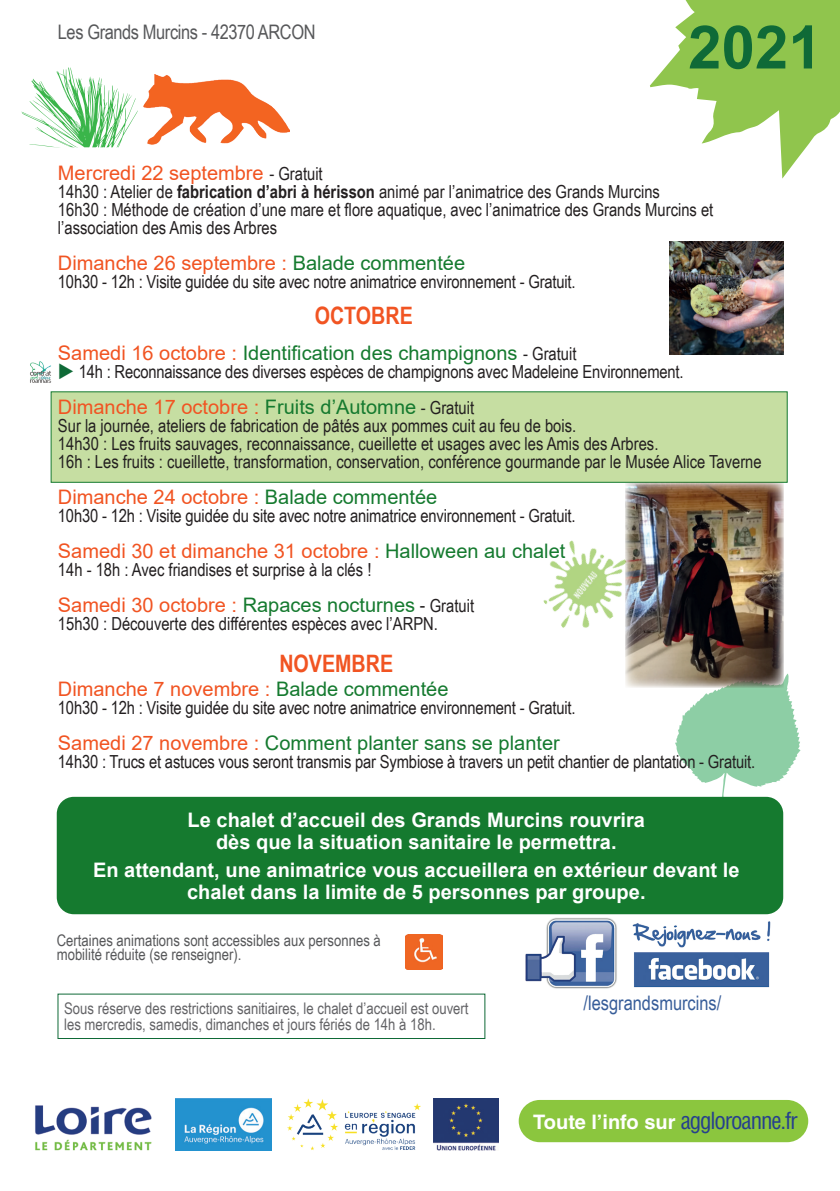
<style>
.page{position:relative;width:840px;height:1191px;background:#fff}
.page>*{position:absolute;margin:0;border:0;box-sizing:border-box;transform-origin:0 0}
.t1{font:700 60px "Arial";color:#0f6a37}
.t2{font:700 24px "Arial Narrow";color:#f15422}
.t3{font:condensed 23px "Helvetica LT Std";letter-spacing:-.05em;color:#253f8e}
.t4{font:20px "Arial";color:#f15422}
.t5{font:700 20px/22px "Arial";color:#fff;text-align:center}
.t6{font:20px "Arial";color:#157a2f}
.t7{font:20px "Arial Narrow";letter-spacing:-.02em;color:#57585a}
.t8{font:20px "Arial Narrow";color:#375d99}
.t9{font:700 20px "Helvetica LT Std";color:#fff}
.t10{font:18px/18px "Arial Narrow";color:#231f20}
.t11{font:16px "Arial Narrow";color:#636366}
.t12{font:16px/14px "Arial Narrow";color:#57585a}
.s1{font-family:"Arial Narrow";font-size:18px;color:#231f20}
.s2{font-weight:700}
.s3{color:#157a2f}
.s4{color:#f15422}
.s5{color:#0f6a37}
.s6{font-family:"Arial Narrow";color:#231f20}
</style>
<div class="page">
<svg style="left:674px;top:673px;width:126px;height:133px"></svg>
<img style="left:543px;top:540px;width:82px;height:88px">
<div style="left:51px;top:391px;width:736px;height:92px;background:#c6dea2;border:1px solid #157a2f"></div>
<img style="left:669px;top:241px;width:113px;height:113px">
<svg style="left:21px;top:67px;width:117px;height:81px"></svg>
<svg style="left:650px;top:0;width:189px;height:179px"></svg>
<img style="left:35px;top:1105px;width:117px;height:45px">
<img style="left:176px;top:1098px;width:95px;height:53px">
<img style="left:287px;top:1098px;width:133px;height:52px">
<img style="left:433px;top:1098px;width:65px;height:52px">
<div style="left:57px;top:993px;width:428px;height:46px;border:1px solid #0f6a37"></div>
<img style="left:143px;top:74px;width:146px;height:71px">
<img style="left:405px;top:934px;width:37px;height:35px">
<img style="left:525px;top:918px;width:246px;height:71px">
<img style="left:625px;top:482px;width:158px;height:205px">
<div style="left:57px;top:797px;width:725px;height:117px;background:#157a2f;border-radius:17px"></div>
<img style="left:30px;top:361px;width:22px;height:22px">
<div style="left:518px;top:1100px;width:289px;height:42px;background:#8bc63e;border-radius:21px"></div>
<p class="t7" style="left:58px;top:18px;width:259px">Les Grands Murcins - 42370 ARCON</p>
<p class="t1" style="left:687px;top:5px;width:135px">2021</p>
<p class="t4" style="left:58px;top:159px;width:266px">Mercredi 22 septembre <span class="s1">- Gratuit</span></p>
<p class="t10" style="left:58px;top:182px;width:603px">14h30 : Atelier de <span class="s2">fabrication d’abri à hérisson</span> animé par l’animatrice des Grands Murcins</p>
<p class="t10" style="left:58px;top:200px;width:656px">16h30 : Méthode de création d’une mare et flore aquatique, avec l’animatrice des Grands Murcins et l’association des Amis des Arbres</p>
<p class="t4" style="left:58px;top:249px;width:408px">Dimanche 26 septembre : <span class="s3">Balade commentée</span></p>
<p class="t10" style="left:58px;top:272px;width:519px">10h30 - 12h : Visite guidée du site avec notre animatrice environnement - Gratuit.</p>
<p class="t2" style="left:314px;top:298px;width:100px">OCTOBRE</p>
<p class="t6" style="left:58px;top:339px;width:520px"><span class="s4">Samedi 16 octobre :</span> Identification des champignons <span class="s1">- Gratuit</span></p>
<p class="t10" style="left:58px;top:362px;width:626px"><span class="s5">◆</span> 14h : Reconnaissance des diverses espèces de champignons avec Madeleine Environnement.</p>
<p class="t4" style="left:58px;top:393px;width:417px">Dimanche 17 octobre : <span class="s3">Fruits d’Automne</span> <span class="s1">- Gratuit</span></p>
<p class="t10" style="left:58px;top:416px;width:519px">Sur la journée, ateliers de fabrication de pâtés aux pommes cuit au feu de bois.</p>
<p class="t10" style="left:58px;top:434px;width:601px">14h30 : Les fruits sauvages, reconnaissance, cueillette et usages avec les Amis des Arbres.</p>
<p class="t10" style="left:58px;top:452px;width:704px">16h : Les fruits : cueillette, transformation, conservation, conférence gourmande par le Musée Alice Taverne</p>
<p class="t4" style="left:58px;top:483px;width:381px">Dimanche 24 octobre : <span class="s3">Balade commentée</span></p>
<p class="t10" style="left:58px;top:506px;width:519px">10h30 - 12h : Visite guidée du site avec notre animatrice environnement - Gratuit.</p>
<p class="t4" style="left:58px;top:537px;width:508px">Samedi 30 et dimanche 31 octobre : <span class="s3">Halloween au chalet</span></p>
<p class="t10" style="left:58px;top:560px;width:315px">14h - 18h : Avec friandises et surprise à la clés !</p>
<p class="t4" style="left:58px;top:591px;width:417px">Samedi 30 octobre : <span class="s3">Rapaces nocturnes</span> <span class="s6">-</span> <span class="s1">Gratuit</span></p>
<p class="t10" style="left:58px;top:614px;width:381px">15h30 : Découverte des différentes espèces avec l’ARPN.</p>
<p class="t2" style="left:279px;top:645px;width:115px">NOVEMBRE</p>
<p class="t4" style="left:58px;top:674px;width:392px">Dimanche 7 novembre : <span class="s3">Balade commentée</span></p>
<p class="t10" style="left:58px;top:697px;width:519px">10h30 - 12h : Visite guidée du site avec notre animatrice environnement - Gratuit.</p>
<p class="t6" style="left:58px;top:728px;width:503px"><span class="s4">Samedi 27 novembre :</span> Comment planter sans se planter</p>
<p class="t10" style="left:58px;top:751px;width:698px">14h30 : Trucs et astuces vous seront transmis par Symbiose à travers un petit chantier de plantation - Gratuit.</p>
<p class="t5" style="left:187px;top:809px;width:458px">Le chalet d’accueil des Grands Murcins rouvrira dès que la situation sanitaire le permettra.</p>
<p class="t5" style="left:93px;top:859px;width:647px">En attendant, une animatrice vous accueillera en extérieur devant le chalet dans la limite de 5 personnes par groupe.</p>
<p class="t12" style="left:57px;top:932px;width:325px">Certaines animations sont accessibles aux personnes à mobilité réduite (se renseigner).</p>
<p class="t11" style="left:64px;top:996px;width:405px">Sous réserve des restrictions sanitiaires, le chalet d’accueil est ouvert</p>
<p class="t11" style="left:64px;top:1012px;width:373px">les mercredis, samedis, dimanches et jours fériés de 14h à 18h.</p>
<p class="t8" style="left:583px;top:988px;width:139px">/lesgrandsmurcins/</p>
<p class="t9" style="left:533px;top:1109px;width:144px">Toute l’info sur</p>
<p class="t3" style="left:680px;top:1106px;width:119px">aggloroanne.fr</p>
</div>
